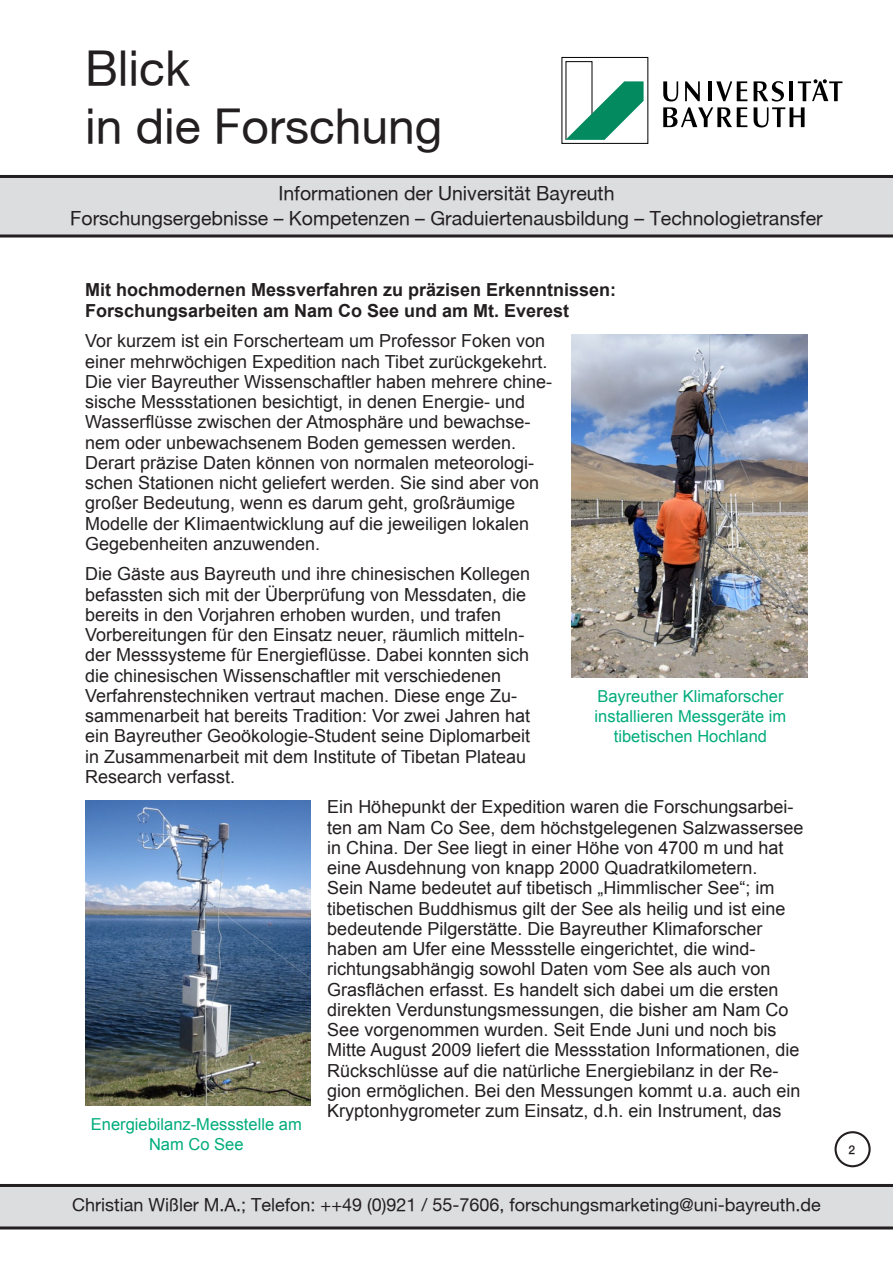
<style>
.page{position:relative;width:893px;height:1263px;background:#fff}
.page>*{position:absolute;margin:0;border:0;box-sizing:border-box;transform-origin:0 0}
.t1{font:48px/57.6px "Helvetica Neue Roman";color:#231f20}
.t2{font:19.5px/24.3px "Helvetica Neue Roman";color:#231f20;text-align:center}
.t3{font:18px/20.2px "Arial";color:#231f20}
.t4{font:700 18px/21px "Arial";color:#231f20}
.t5{font:18px "Helvetica Neue Roman";color:#231f20}
.bildunterschrift{font:16.5px/19.8px "Arial";color:#00ac7c;text-align:center}
.t6{font:500 12px "Helvetica Neue";color:#231f20}
</style>
<div class="page">
<svg style="left:565px;top:61px;width:79px;height:79px"></svg>
<div style="left:561px;top:57px;width:87px;height:87px;border:1px solid #000"></div>
<svg style="left:685px;top:81px;width:15px;height:20px"></svg>
<hr style="left:708px;top:81px;width:4px;height:20px;background:#000">
<svg style="left:716px;top:81px;width:31px;height:20px"></svg>
<svg style="left:663px;top:81px;width:15px;height:20px"></svg>
<svg style="left:663px;top:107px;width:84px;height:20px"></svg>
<svg style="left:754px;top:80px;width:88px;height:47px"></svg>
<svg style="left:0;top:175px;width:893px;height:62px;background:#cbccce"></svg>
<svg style="left:0;top:1184px;width:893px;height:45px;background:#c5c5c7"></svg>
<div style="left:834px;top:1131px;width:37px;height:36px;border:2px solid #231f20;border-radius:50%"></div>
<img style="left:85px;top:800px;width:225px;height:306px">
<img style="left:571px;top:335px;width:237px;height:342px">
<h1 class="t1" style="left:85px;top:38px;width:359px">Blick<br>in die Forschung</h1>
<p class="t2" style="left:70px;top:181px;width:754px">Informationen der Universität Bayreuth<br>Forschungsergebnisse – Kompetenzen – Graduiertenausbildung – Technologietransfer</p>
<p class="t4" style="left:85px;top:280px;width:533px">Mit hochmodernen Messverfahren zu präzisen Erkenntnissen:<br>Forschungsarbeiten am Nam Co See und am Mt. Everest</p>
<p class="t3" style="left:85px;top:331px;width:469px">Vor kurzem ist ein Forscherteam um Professor Foken von einer mehrwöchigen Expedition nach Tibet zurückgekehrt.<br>Die vier Bayreuther Wissenschaftler haben mehrere chine&shy;sische Messstationen besichtigt, in denen Energie- und Wasserflüsse zwischen der Atmosphäre und bewachse&shy;nem oder unbewachsenem Boden gemessen werden.<br>Derart präzise Daten können von normalen meteorologi&shy;schen Stationen nicht geliefert werden. Sie sind aber von großer Bedeutung, wenn es darum geht, großräumige Modelle der KIimaentwicklung auf die jeweiligen lokalen Gegebenheiten anzuwenden.</p>
<p class="t3" style="left:85px;top:564px;width:447px">Die Gäste aus Bayreuth und ihre chinesischen Kollegen befassten sich mit der Überprüfung von Messdaten, die bereits in den Vorjahren erhoben wurden, und trafen Vorbereitungen für den Einsatz neuer, räumlich mitteln&shy;der Messsysteme für Energieflüsse. Dabei konnten sich die chinesischen Wissenschaftler mit verschiedenen Verfahrenstechniken vertraut machen. Diese enge Zu&shy;sammenarbeit hat bereits Tradition: Vor zwei Jahren hat ein Bayreuther Geoökologie-Student seine Diplomarbeit in Zusammenarbeit mit dem Institute of Tibetan Plateau Research verfasst.</p>
<p class="t3" style="left:327px;top:797px;width:478px">Ein Höhepunkt der Expedition waren die Forschungsarbei&shy;ten am Nam Co See, dem höchstgelegenen Salzwassersee in China. Der See liegt in einer Höhe von 4700 m und hat eine Ausdehnung von knapp 2000 Quadratkilometern.<br>Sein Name bedeutet auf tibetisch „Himmlischer See“; im tibetischen Buddhismus gilt der See als heilig und ist eine bedeutende Pilgerstätte. Die Bayreuther Klimaforscher haben am Ufer eine Messstelle eingerichtet, die wind&shy;richtungsabhängig sowohl Daten vom See als auch von Grasflächen erfasst. Es handelt sich dabei um die ersten direkten Verdunstungsmessungen, die bisher am Nam Co See vorgenommen wurden. Seit Ende Juni und noch bis Mitte August 2009 liefert die Messstation Informationen, die Rückschlüsse auf die natürliche Energiebilanz in der Re&shy;gion ermöglichen. Bei den Messungen kommt u.a. auch ein Kryptonhygrometer zum Einsatz, d.h. ein Instrument, das</p>
<p class="bildunterschrift" style="left:91px;top:1115px;width:212px">Energiebilanz-Messstelle am<br>Nam Co See</p>
<p class="bildunterschrift" style="left:595px;top:686px;width:193px">Bayreuther Klimaforscher installieren Messgeräte im tibetischen Hochland</p>
<p class="t5" style="left:72px;top:1194px;width:750px">Christian Wißler M.A.; Telefon: ++49 (0)921 / 55-7606, forschungsmarketing@uni-bayreuth.de</p>
<p class="t6" style="left:848px;top:1142px;width:8px">2</p>
</div>
